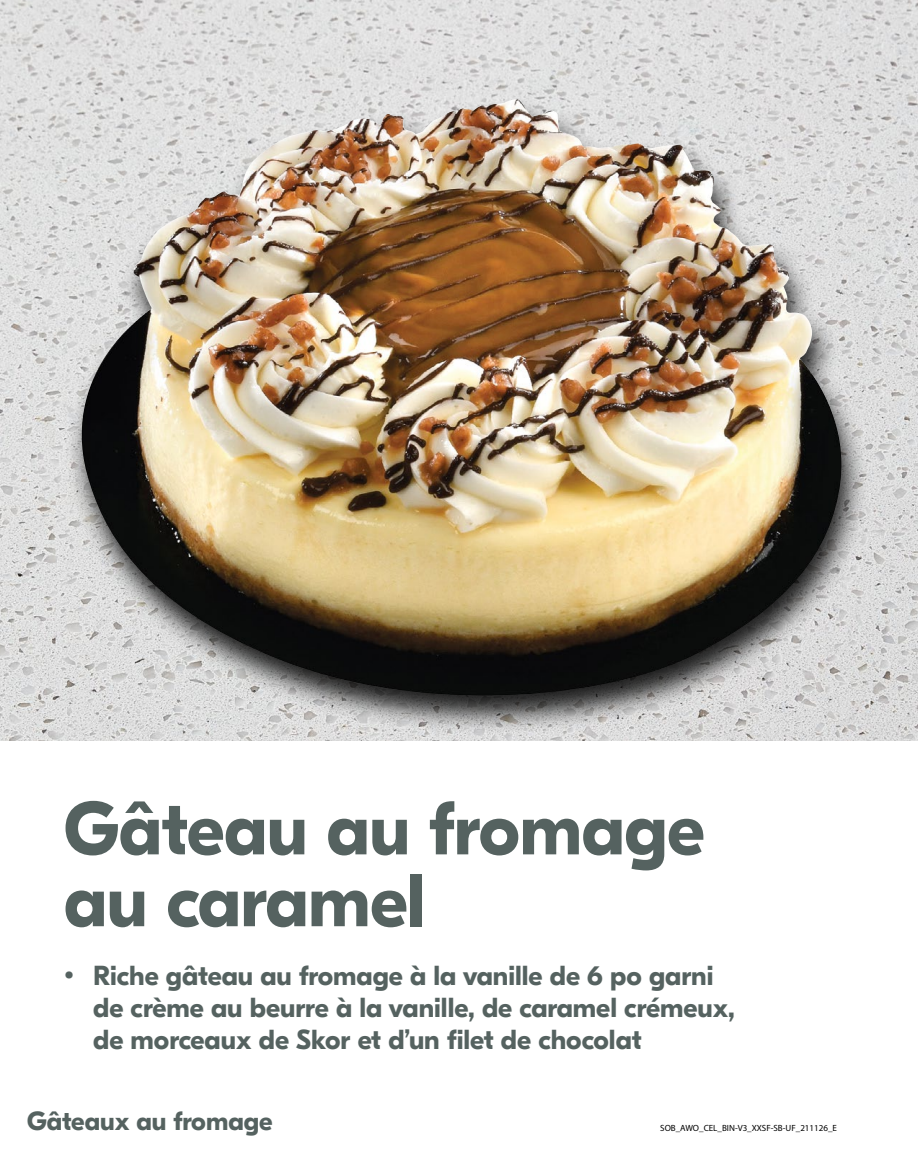
<style>
.page{position:relative;width:918px;height:1161px;background:#fff}
.page>*{position:absolute;margin:0;border:0;box-sizing:border-box;transform-origin:0 0}
.t1{font:700 74.85px/71.8px "GT Eesti Pro Display";letter-spacing:-.005em;color:#556260}
.t2{font:700 27.45px/32.4px "GT Eesti Pro Display";color:#556260}
.t3{font:700 26.25px "GT Eesti Pro Display";color:#556260}
.t4{font:9px "Myriad Pro";color:#000}
</style>
<div class="page">
<img style="left:0;top:0;width:918px;height:741px">
<div style="left:66px;top:95px;width:803px;height:640px;background:#000;opacity:.86"></div>
<img style="left:226px;top:100px;width:286px;height:95px">
<h1 class="t1" style="left:64px;top:794px;width:642px">Gâteau au fromage au caramel</h1>
<p class="t2" style="left:93px;top:960px;width:643px;text-indent:-29px">• Riche gâteau au fromage à la vanille de 6 po garni de crème au beurre à la vanille, de caramel crémeux, de morceaux de Skor et d’un filet de chocolat</p>
<p class="t3" style="left:27px;top:1107px;width:247px">Gâteaux au fromage</p>
<p class="t4" style="left:660px;top:1122px;width:178px">SOB_AWO_CEL_BIN-V3_XXSF-SB-UF_211126_E</p>
</div>
